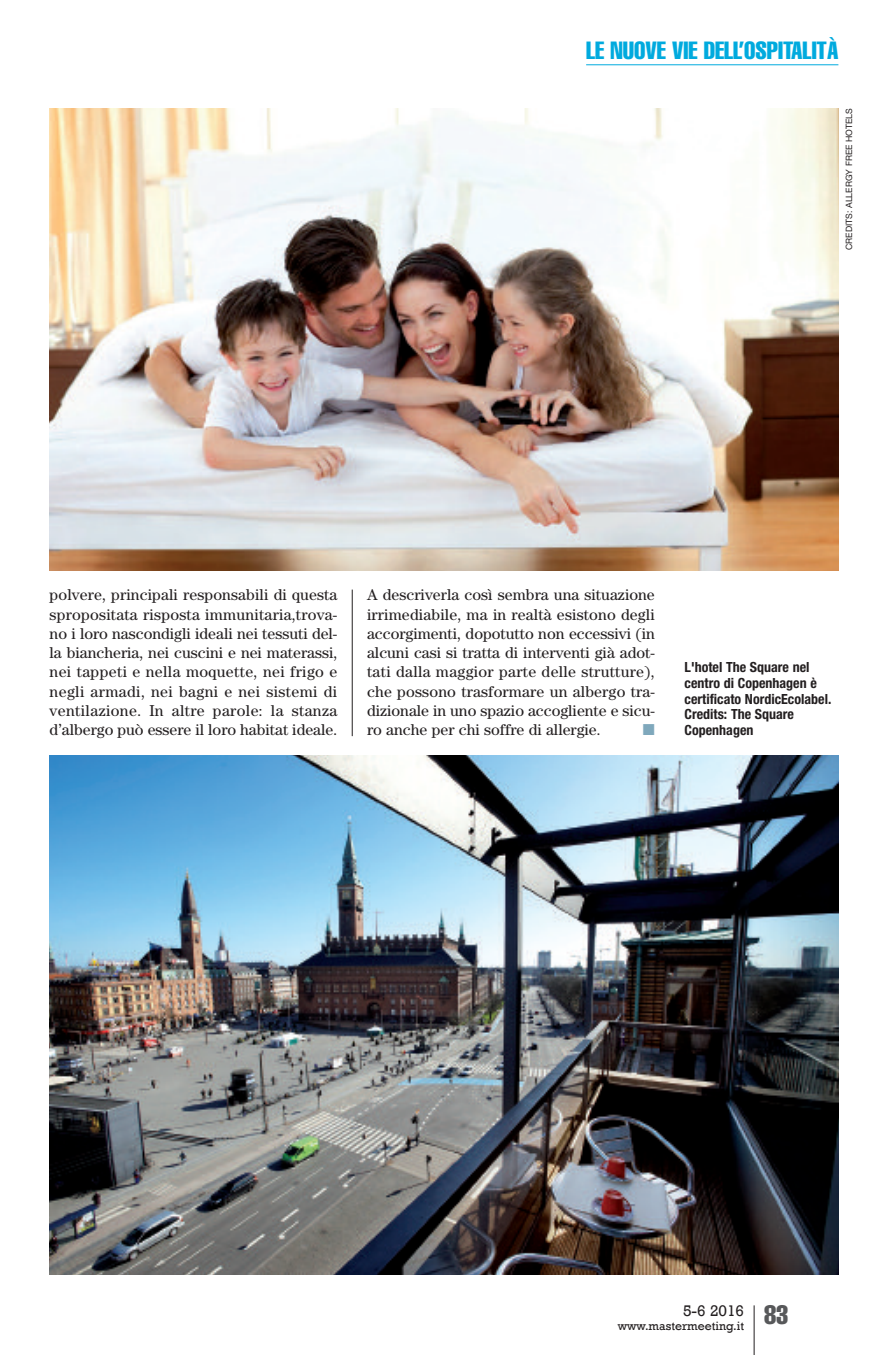
<style>
.page{position:relative;width:893px;height:1355px;background:#fff}
.page>*{position:absolute;margin:0;border:0;box-sizing:border-box;transform-origin:0 0}
.t1{font:extra-condensed 24.5px "Helvetica";color:#00aade}
.t2{font:15.75px/19.2px "Century";color:#231f20;text-align:justify}
.t3{font:15.75px "Rockwell";color:#231f20}
.t4{font:15.75px "Zapf Dingbats";color:#7fa8bc}
.t5{font:700 condensed 14px/15.8px "Helvetica Neue";color:#231f20}
.t6{font:12.25px "Rockwell";color:#231f20}
.t7{font:8.75px "Helvetica Neue";color:#231f20}
</style>
<div class="page">
<hr style="left:754px;top:1305px;width:1px;height:49px;background:#231f20">
<hr style="left:586px;top:64px;width:252px;height:1px;background:#00aade">
<hr style="left:352px;top:589px;width:1px;height:147px;background:#231f20">
<img style="left:50px;top:108px;width:788px;height:462px">
<img style="left:50px;top:755px;width:788px;height:519px">
<h1 class="t1" style="left:586px;top:42px;width:254px">LE NUOVE VIE DELL’OSPITALITÀ</h1>
<p class="t7" style="left:846px;top:250px;width:143px;rotate:-90deg">CREDITS: ALLERGY FREE HOTELS</p>
<p class="t2" style="left:50px;top:586px;width:289px">polvere, principali responsabili di questa spropositata risposta immunitaria,trova&shy;no i loro nascondigli ideali nei tessuti del&shy;la biancheria, nei cuscini e nei materassi, nei tappeti e nella moquette, nei frigo e negli armadi, nei bagni e nei sistemi di ventilazione. In altre parole: la stanza d’albergo può essere il loro habitat ideale.</p>
<p class="t2" style="left:367px;top:586px;width:289px">A descriverla così sembra una situazione irrimediabile, ma in realtà esistono degli accorgimenti, dopotutto non eccessivi (in alcuni casi si tratta di interventi già adot&shy;tati dalla maggior parte delle strutture), che possono trasformare un albergo tra&shy;dizionale in uno spazio accogliente e sicu&shy;ro anche per chi soffre di allergie.</p>
<p class="t4" style="left:643px;top:720px;width:13px">■</p>
<p class="t5" style="left:685px;top:660px;width:148px">L'hotel The Square nel centro di Copenhagen è certificato NordicEcolabel.<br>Credits: The Square<br>Copenhagen</p>
<p class="t6" style="left:618px;top:1318px;width:172px">www.mastermeeting.it <sup>83</sup></p>
<p class="t3" style="left:683px;top:1300px;width:63px">5-6 2016</p>
</div>
